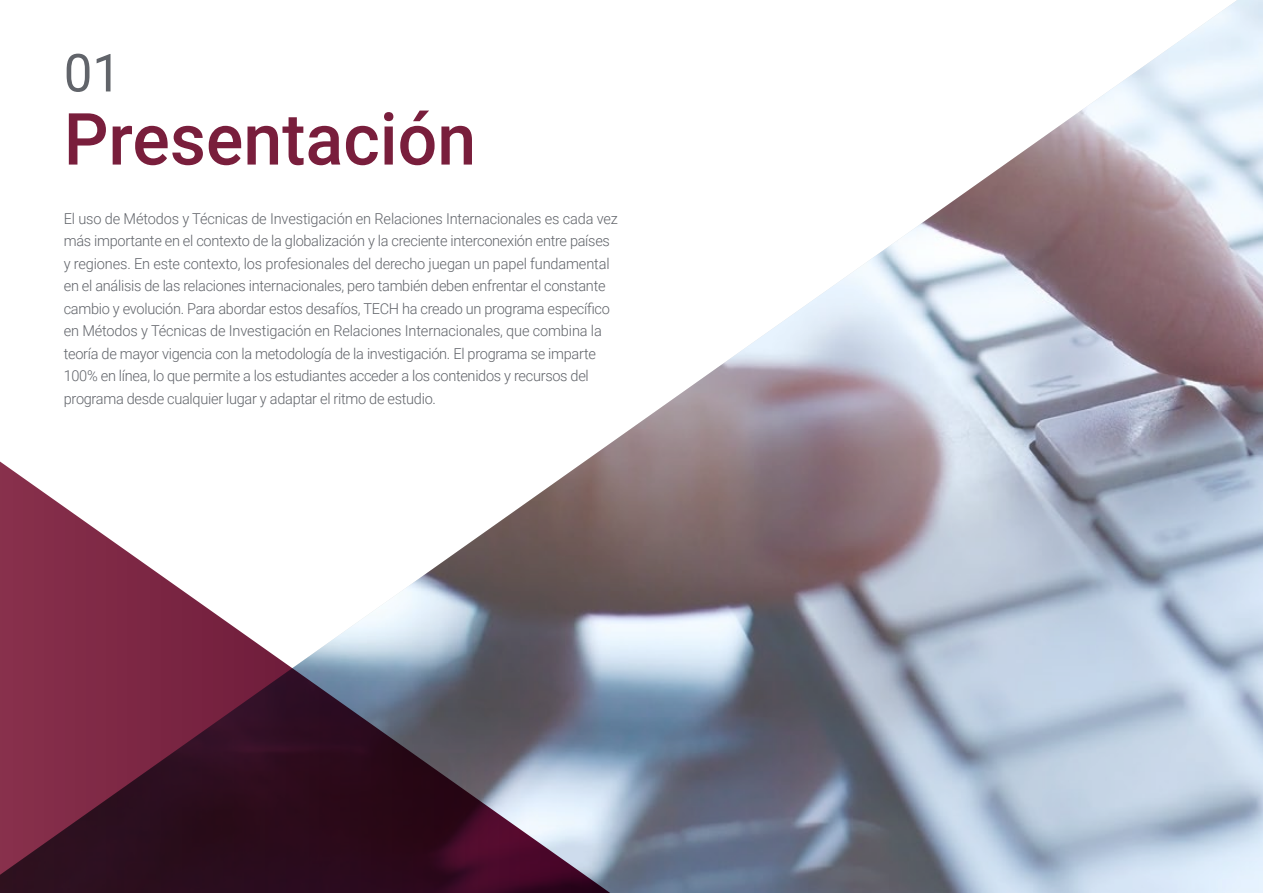
<style>
.page{position:relative;width:1263px;height:893px;background:#fff}
.page>*{position:absolute;margin:0;border:0;box-sizing:border-box;transform-origin:0 0}
.t1{font:500 72px "Roboto";color:#791e3c}
.t2{font:52.5px "Roboto";color:#61646a}
.t3{font:300 15px/22.5px "Roboto";letter-spacing:-.02em;color:#61646a}
</style>
<div class="page">
<img style="left:606px;top:0;width:657px;height:893px">
<svg style="left:0;top:446px;width:640px;height:447px"></svg>
<h2 class="t2" style="left:64px;top:36px;width:59px">01</h2>
<h1 class="t1" style="left:64px;top:89px;width:414px">Presentación</h1>
<p class="t3" style="left:64px;top:207px;width:556px">El uso de Métodos y Técnicas de Investigación en Relaciones Internacionales es cada vez más importante en el contexto de la globalización y la creciente interconexión entre países y regiones. En este contexto, los profesionales del derecho juegan un papel fundamental en el análisis de las relaciones internacionales, pero también deben enfrentar el constante cambio y evolución. Para abordar estos desafíos, TECH ha creado un programa específico en Métodos y Técnicas de Investigación en Relaciones Internacionales, que combina la teoría de mayor vigencia con la metodología de la investigación. El programa se imparte 100% en línea, lo que permite a los estudiantes acceder a los contenidos y recursos del programa desde cualquier lugar y adaptar el ritmo de estudio.</p>
</div>
